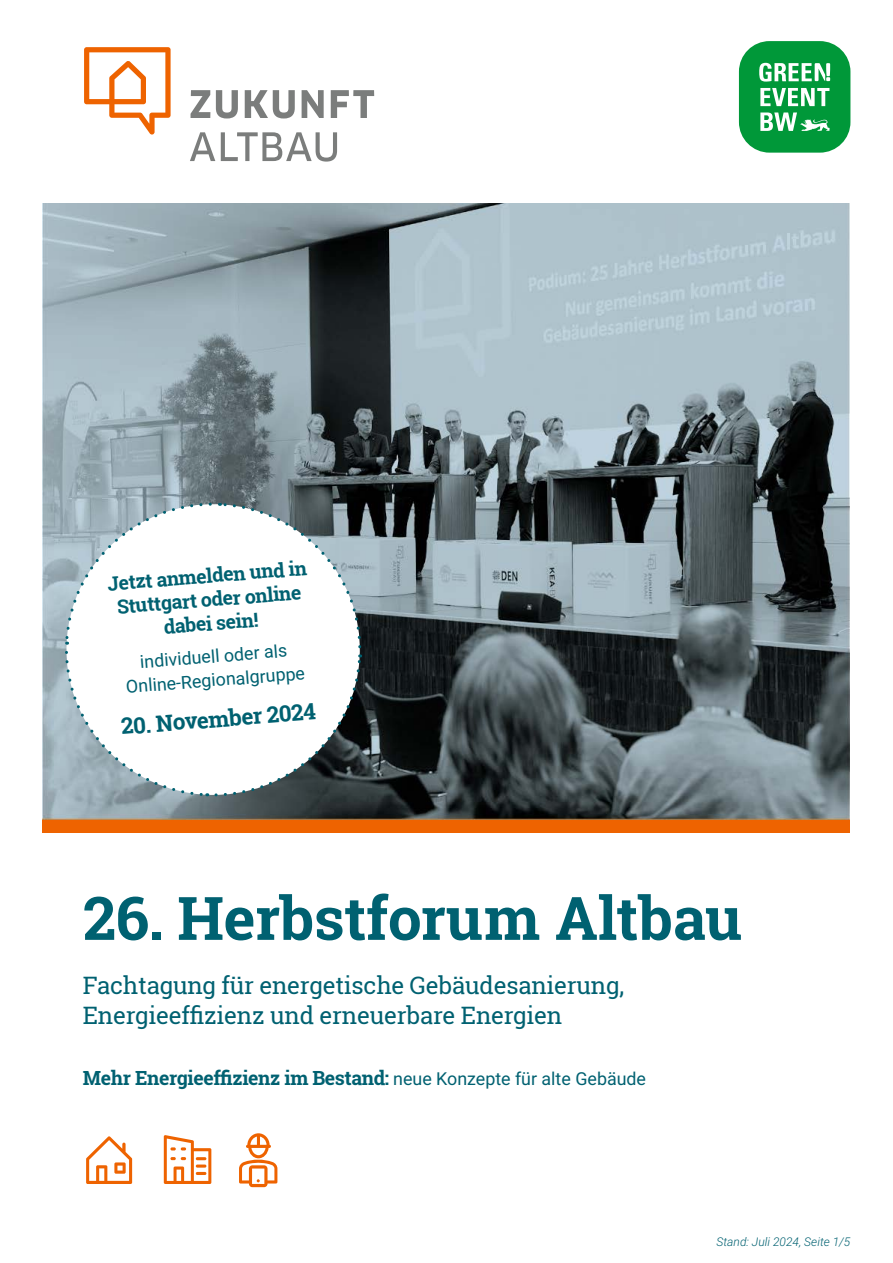
<style>
.page{position:relative;width:893px;height:1263px;background:#fff}
.page>*{position:absolute;margin:0;border:0;box-sizing:border-box;transform-origin:0 0}
.Cover_H1_Überschrift_Cover{font:60px "Roboto Slab Bold 2";letter-spacing:-.01em;color:#006171}
.Cover_P_Unterüberschrift{font:24px "Roboto Slab Regular 2";letter-spacing:-.01em;color:#006171}
.Cover_P_Unterüberschrift-2{font:24px "Roboto Slab";letter-spacing:-.01em;color:#006171}
.Cover_P_Text_Kasten_serif{font:22.5px "Roboto Slab Bold 2";color:#006171}
.Cover_P_Text_Kasten_serif-2{font:700 19.5px/23.9px "Roboto Slab";letter-spacing:-.02em;color:#006171;text-align:center}
.Cover_P_Text_Kasten_sanserif{font:17.85px/23.9px "Roboto";color:#006171;text-align:center}
.Innenteil_P_Text_Stand{font:italic 300 12px "Roboto";color:#006171}
.s1{font-family:"Roboto";font-weight:400;font-size:17.85px}
</style>
<div class="page">
<div style="left:43px;top:820px;width:807px;height:13px;background:#ee6300"></div>
<svg style="left:164px;top:1135px;width:47px;height:49px"></svg>
<svg style="left:239px;top:1133px;width:38px;height:54px"></svg>
<svg style="left:86px;top:1136px;width:46px;height:48px"></svg>
<div style="left:739px;top:41px;width:111px;height:112px;background:#009839;border-radius:31px"></div>
<svg style="left:760px;top:88px;width:69px;height:18px"></svg>
<svg style="left:759px;top:63px;width:71px;height:19px"></svg>
<svg style="left:760px;top:112px;width:70px;height:19px"></svg>
<svg style="left:84px;top:47px;width:87px;height:88px"></svg>
<svg style="left:190px;top:90px;width:184px;height:72px"></svg>
<img style="left:43px;top:203px;width:806px;height:617px">
<svg style="left:63px;top:501px;width:300px;height:297px"></svg>
<p class="Cover_P_Text_Kasten_serif-2" style="left:107px;top:572px;width:201px;rotate:-5deg">Jetzt anmelden und in<br>Stuttgart oder online dabei sein!</p>
<p class="Cover_P_Text_Kasten_sanserif" style="left:123px;top:651px;width:181px;rotate:-5deg">individuell oder als<br>Online-Regionalgruppe</p>
<p class="Cover_P_Text_Kasten_serif" style="left:120px;top:712px;width:197px;rotate:-5deg">20. November 2024</p>
<h1 class="Cover_H1_Überschrift_Cover" style="left:83px;top:877px;width:661px">26. Herbstforum Altbau</h1>
<p class="Cover_P_Unterüberschrift" style="left:83px;top:969px;width:543px">Fachtagung für energetische Gebäudesanierung,</p>
<p class="Cover_P_Unterüberschrift-2" style="left:83px;top:999px;width:481px">Energieeffizienz und erneuerbare Energien</p>
<p class="Cover_P_Text_Kasten_serif-2" style="left:83px;top:1066px;width:565px">Mehr Energieeffizienz im Bestand: <span class="s1">neue Konzepte für alte Gebäude</span></p>
<p class="Innenteil_P_Text_Stand" style="left:716px;top:1233px;width:135px">Stand: Juli 2024, Seite 1/5</p>
</div>
